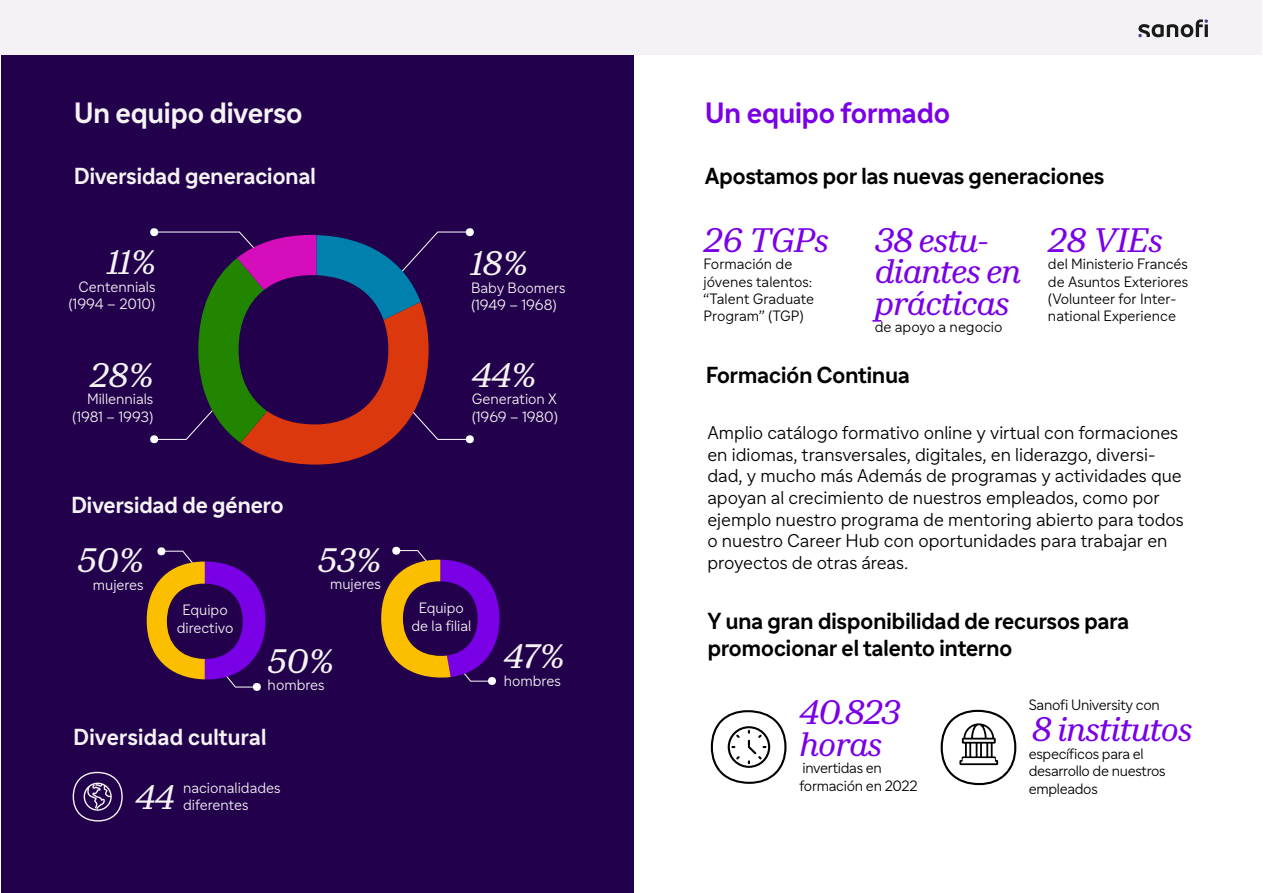
<style>
.page{position:relative;width:1263px;height:893px;background:#fff}
.page>*{position:absolute;margin:0;border:0;box-sizing:border-box;transform-origin:0 0}
.t1{font:italic 33px/31.5px "Sanofi Serif";letter-spacing:-.025em;color:#7a00e6}
.t2{font:italic 33px "Sanofi Serif";letter-spacing:-.015em;color:#f5f4f4}
.t3{font:700 28.5px "Sanofi Sans";letter-spacing:-.025em;color:#f5f4f4}
.t4{font:700 28.5px "Sanofi Sans";letter-spacing:-.025em;color:#7a00e6}
.t5{font:700 22.5px/27px "Sanofi Sans";letter-spacing:-.025em;color:#000}
.t6{font:700 22.5px "Sanofi Sans";letter-spacing:-.025em;color:#f5f4f4}
.t7{font:300 18px/21.6px "Sanofi Sans";color:#000}
.t8{font:300 14.55px/17.4px "Sanofi Sans";letter-spacing:-.01em;color:#000}
.t9{font:300 14.55px/17.4px "Sanofi Sans";color:#f5f4f4}
</style>
<div class="page">
<div style="left:1px;top:54px;width:633px;height:839px;background:#23004c"></div>
<div style="left:150px;top:435px;width:8px;height:8px;background:#fff;border-radius:50%"></div>
<div style="left:466px;top:435px;width:8px;height:8px;background:#fff;border-radius:50%"></div>
<div style="left:466px;top:228px;width:8px;height:8px;background:#fff;border-radius:50%"></div>
<div style="left:150px;top:228px;width:8px;height:8px;background:#fff;border-radius:50%"></div>
<svg style="left:156px;top:231px;width:312px;height:234px"></svg>
<div style="left:157px;top:547px;width:8px;height:8px;background:#fff;border-radius:50%"></div>
<div style="left:253px;top:683px;width:8px;height:8px;background:#fff;border-radius:50%"></div>
<svg style="left:147px;top:550px;width:118px;height:138px"></svg>
<div style="left:392px;top:547px;width:8px;height:8px;background:#fff;border-radius:50%"></div>
<div style="left:488px;top:677px;width:8px;height:8px;background:#fff;border-radius:50%"></div>
<svg style="left:381px;top:550px;width:118px;height:132px"></svg>
<svg style="left:941px;top:710px;width:75px;height:75px"></svg>
<svg style="left:711px;top:710px;width:75px;height:74px"></svg>
<svg style="left:73px;top:772px;width:50px;height:49px"></svg>
<div style="left:1px;top:0;width:1261px;height:54px;background:#f4f2f6"></div>
<svg style="left:1138px;top:19px;width:70px;height:18px"></svg>
<h2 class="t3" style="left:74px;top:95px;width:231px">Un equipo diverso</h2>
<h2 class="t4" style="left:705px;top:95px;width:247px">Un equipo formado</h2>
<p class="t6" style="left:74px;top:162px;width:244px">Diversidad generacional</p>
<p class="t5" style="left:705px;top:162px;width:401px">Apostamos por las nuevas generaciones</p>
<h1 class="t2" style="left:108px;top:243px;width:49px">11%</h1>
<p class="t9" style="left:68px;top:278px;width:89px;text-align:right">Centennials (1994 – 2010)</p>
<h1 class="t2" style="left:90px;top:355px;width:65px">28%</h1>
<p class="t9" style="left:72px;top:390px;width:83px;text-align:right">Millennials (1981 – 1993)</p>
<p class="t6" style="left:71px;top:491px;width:214px">Diversidad de género</p>
<h1 class="t2" style="left:78px;top:540px;width:68px">50%</h1>
<p class="t9" style="left:93px;top:576px;width:52px">mujeres</p>
<p class="t9" style="left:177px;top:601px;width:58px;text-align:center">Equipo directivo</p>
<h1 class="t2" style="left:318px;top:540px;width:64px">53%</h1>
<p class="t9" style="left:330px;top:575px;width:52px">mujeres</p>
<h1 class="t2" style="left:268px;top:641px;width:68px">50%</h1>
<p class="t9" style="left:268px;top:676px;width:58px">hombres</p>
<p class="t6" style="left:73px;top:723px;width:195px">Diversidad cultural</p>
<h1 class="t2" style="left:136px;top:778px;width:40px">44</h1>
<p class="t9" style="left:183px;top:779px;width:99px">nacionalidades diferentes</p>
<h1 class="t2" style="left:471px;top:244px;width:58px">18%</h1>
<p class="t9" style="left:471px;top:279px;width:96px">Baby Boomers (1949 – 1968)</p>
<h1 class="t2" style="left:472px;top:355px;width:66px">44%</h1>
<p class="t9" style="left:472px;top:390px;width:88px">Generation X (1969 – 1980)</p>
<p class="t9" style="left:411px;top:599px;width:61px;text-align:center">Equipo de la filial</p>
<h1 class="t2" style="left:504px;top:637px;width:62px">47%</h1>
<p class="t9" style="left:504px;top:672px;width:58px">hombres</p>
<h1 class="t1" style="left:704px;top:224px;width:127px">26 TGPs</h1>
<p class="t8" style="left:704px;top:255px;width:112px">Formación de jóvenes talentos: “Talent Graduate<br>Program” (TGP)</p>
<h1 class="t1" style="left:875px;top:224px;width:148px">38 estu&shy;diantes en prácticas</h1>
<p class="t8" style="left:875px;top:318px;width:129px">de apoyo a negocio</p>
<p class="t5" style="left:706px;top:361px;width:206px">Formación Continua</p>
<h1 class="t1" style="left:1048px;top:224px;width:116px">28 VIEs</h1>
<p class="t8" style="left:1048px;top:255px;width:142px">del Ministerio Francés de Asuntos Exteriores (Volunteer for Inter&shy;national Experience</p>
<p class="t7" style="left:707px;top:422px;width:478px">Amplio catálogo formativo online y virtual con formaciones en idiomas, transversales, digitales, en liderazgo, diversi&shy;dad, y mucho más Además de programas y actividades que apoyan al crecimiento de nuestros empleados, como por ejemplo nuestro programa de mentoring abierto para todos o nuestro Career Hub con oportunidades para trabajar en proyectos de otras áreas.</p>
<p class="t5" style="left:707px;top:608px;width:423px">Y una gran disponibilidad de recursos para promocionar el talento interno</p>
<h1 class="t1" style="left:799px;top:697px;width:103px">40.823 horas</h1>
<p class="t8" style="left:799px;top:759px;width:119px">invertidas en formación en 2022</p>
<p class="t8" style="left:1029px;top:696px;width:133px">Sanofi University con</p>
<h1 class="t1" style="left:1032px;top:714px;width:162px">8 institutos</h1>
<p class="t8" style="left:1029px;top:745px;width:138px">específicos para el desarrollo de nuestros empleados</p>
</div>
